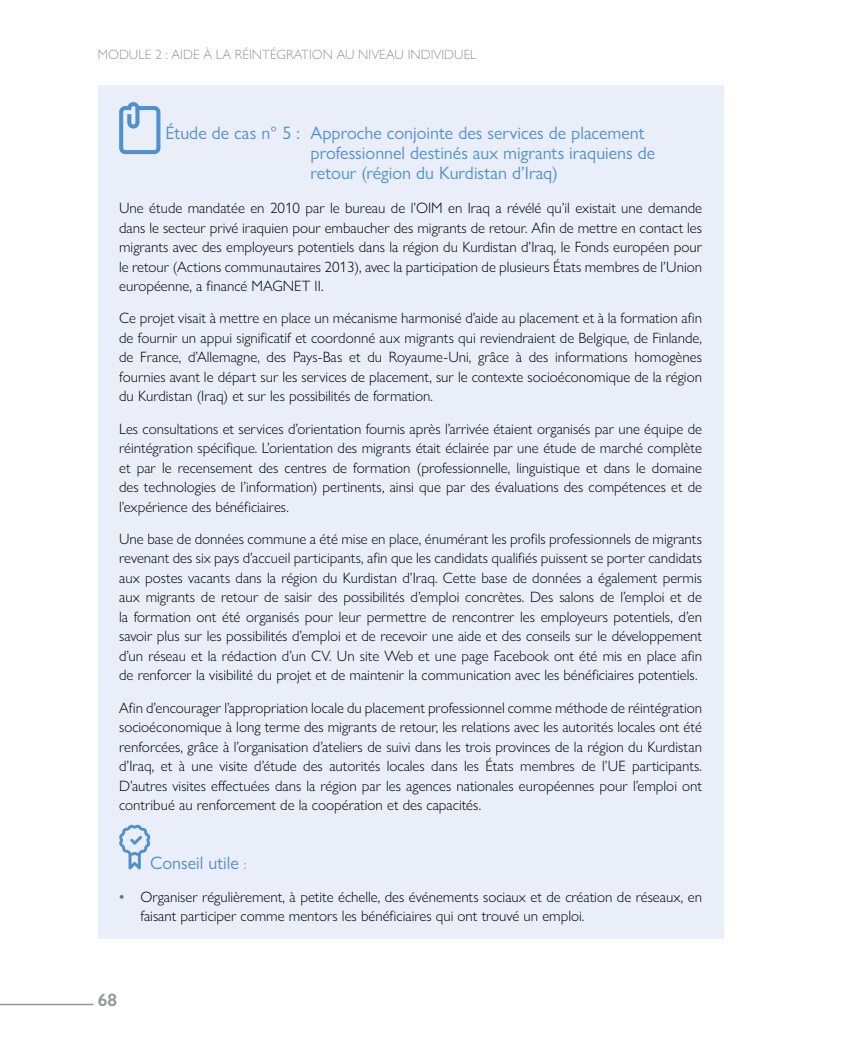
<style>
.page{position:relative;width:851px;height:1063px;background:#fff}
.page>*{position:absolute;margin:0;border:0;box-sizing:border-box;transform-origin:0 0}
.t1{font:18px/19.8px "Gill Sans Nova";color:#5091cd}
.t2{font:600 18px "Gill Sans Nova";color:#939598}
.t3{font:300 15px/19.5px "Gill Sans Nova";color:#000;text-align:justify}
.t4{font:300 13.5px "Gill Sans Nova";color:#939598}
.s1{font-size:13.5px}
.s2{font-weight:500;color:#6d6e71}
</style>
<div class="page">
<hr style="left:0;top:1004px;width:94px;height:1px;background:#939598">
<div style="left:98px;top:85px;width:625px;height:853px;background:#e9eef8"></div>
<svg style="left:119px;top:102px;width:41px;height:52px"></svg>
<svg style="left:119px;top:825px;width:31px;height:45px"></svg>
<p class="t4" style="left:98px;top:46px;width:380px">MODULE 2 : AIDE À LA RÉINTÉGRATION AU NIVEAU INDIVIDUEL</p>
<p class="t1" style="left:310px;top:123px;width:346px;text-indent:-145px">Étude de cas n° 5 : Approche conjointe des services de placement professionnel destinés aux migrants iraquiens de retour (région du Kurdistan d’Iraq)</p>
<p class="t3" style="left:119px;top:198px;width:584px">Une étude mandatée en 2010 par le bureau de l’OIM en Iraq a révélé qu’il existait une demande dans le secteur privé iraquien pour embaucher des migrants de retour. Afin de mettre en contact les migrants avec des employeurs potentiels dans la région du Kurdistan d’Iraq, le Fonds européen pour le retour (Actions communautaires 2013), avec la participation de plusieurs États membres de l’Union européenne, a financé MAGNET II.</p>
<p class="t3" style="left:119px;top:308px;width:584px">Ce projet visait à mettre en place un mécanisme harmonisé d’aide au placement et à la formation afin de fournir un appui significatif et coordonné aux migrants qui reviendraient de Belgique, de Finlande, de France, d’Allemagne, des Pays-Bas et du Royaume-Uni, grâce à des informations homogènes fournies avant le départ sur les services de placement, sur le contexte socioéconomique de la région du Kurdistan (Iraq) et sur les possibilités de formation.</p>
<p class="t3" style="left:119px;top:419px;width:584px">Les consultations et services d’orientation fournis après l’arrivée étaient organisés par une équipe de réintégration spécifique. L’orientation des migrants était éclairée par une étude de marché complète et par le recensement des centres de formation (professionnelle, linguistique et dans le domaine des technologies de l’information) pertinents, ainsi que par des évaluations des compétences et de l’expérience des bénéficiaires.</p>
<p class="t3" style="left:119px;top:529px;width:584px">Une base de données commune a été mise en place, énumérant les profils professionnels de migrants revenant des six pays d’accueil participants, afin que les candidats qualifiés puissent se porter candidats aux postes vacants dans la région du Kurdistan d’Iraq. Cette base de données a également permis aux migrants de retour de saisir des possibilités d’emploi concrètes. Des salons de l’emploi et de la formation ont été organisés pour leur permettre de rencontrer les employeurs potentiels, d’en savoir plus sur les possibilités d’emploi et de recevoir une aide et des conseils sur le développement d’un réseau et la rédaction d’un CV. Un site Web et une page Facebook ont été mis en place afin de renforcer la visibilité du projet et de maintenir la communication avec les bénéficiaires potentiels.</p>
<p class="t3" style="left:119px;top:698px;width:584px">Afin d’encourager l’appropriation locale du placement professionnel comme méthode de réintégration socioéconomique à long terme des migrants de retour, les relations avec les autorités locales ont été renforcées, grâce à l’organisation d’ateliers de suivi dans les trois provinces de la région du Kurdistan d’Iraq, et à une visite d’étude des autorités locales dans les États membres de l’UE participants.<br>D’autres visites effectuées dans la région par les agences nationales européennes pour l’emploi ont contribué au renforcement de la coopération et des capacités.</p>
<p class="t1" style="left:150px;top:853px;width:98px">Conseil utile <span class="s1">:</span></p>
<p class="t3" style="left:140px;top:887px;width:563px;text-indent:-21px"><span class="s2">•</span> Organiser régulièrement, à petite échelle, des événements sociaux et de création de réseaux, en faisant participer comme mentors les bénéficiaires qui ont trouvé un emploi.</p>
<p class="t2" style="left:98px;top:989px;width:21px">68</p>
</div>
